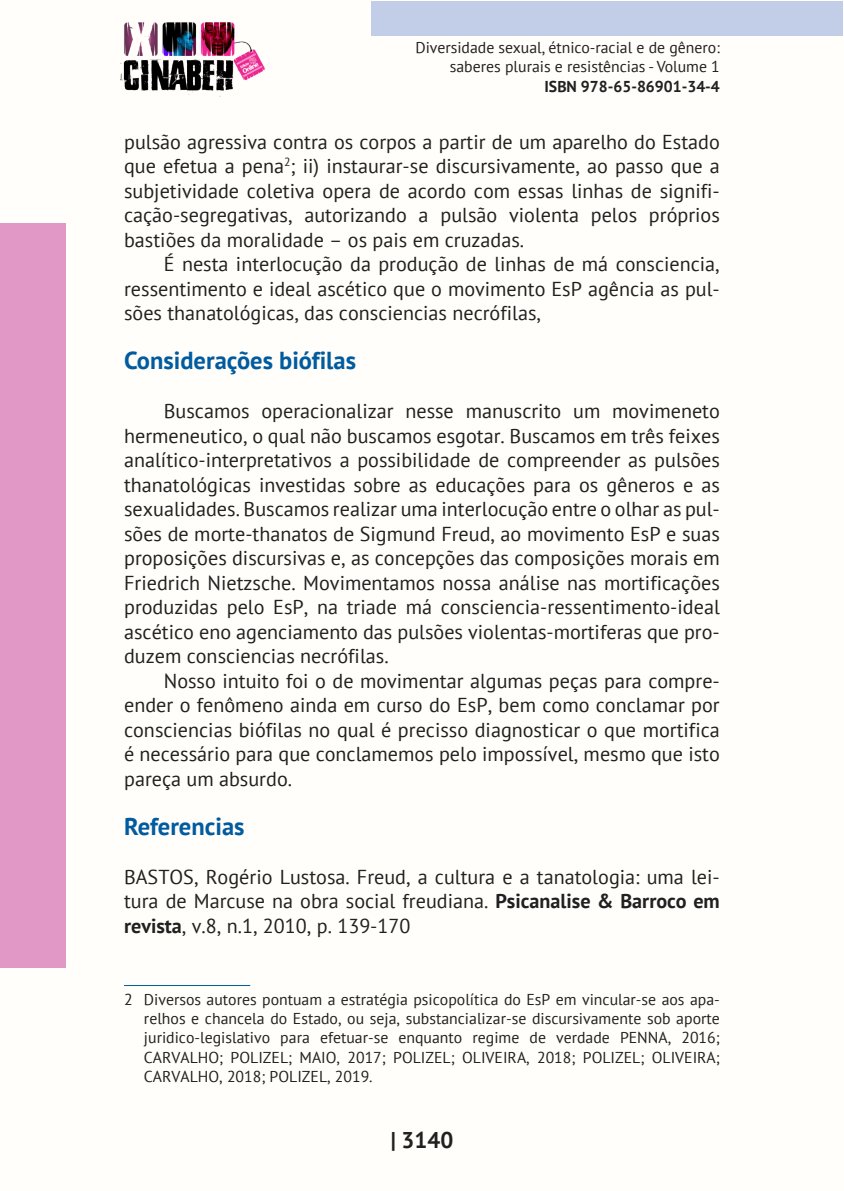
<style>
.page{position:relative;width:844px;height:1191px;background:#fff}
.page>*{position:absolute;margin:0;border:0;box-sizing:border-box;transform-origin:0 0}
._9_SUBTÍTULOS{font:700 24.5px "PT Sans";color:#015b9e}
.t1{font:700 22.75px "PT Sans";color:#231f20}
._8_CORPO{font:20.12px/24.5px "PT Sans";color:#231f20;text-align:justify}
._11_REFERENCIAS{font:20.12px/24.5px "PT Sans";color:#231f20;text-align:justify}
._5_RODAPÉ{font:15.75px/19.2px "PT Sans";color:#231f20;text-align:right}
.t2{font:700 15.75px "PT Sans";color:#231f20}
.s1{font-weight:700}
</style>
<div class="page">
<div style="left:0;top:0;width:843px;height:1191px;background:#fffefa"></div>
<div style="left:371px;top:1px;width:471px;height:35px;background:#c2cde7"></div>
<div style="left:0;top:223px;width:65px;height:744px;background:#e198c7"></div>
<img style="left:120px;top:22px;width:144px;height:75px">
<hr style="left:124px;top:985px;width:126px;height:1px;background:#015b9e">
<p class="_5_RODAPÉ" style="left:415px;top:38px;width:306px">Diversidade sexual, étnico-racial e de gênero: saberes plurais e resistências - Volume 1</p>
<p class="t2" style="left:544px;top:76px;width:177px">ISBN 978-65-86901-34-4</p>
<p class="_8_CORPO" style="left:124px;top:129px;width:597px">pulsão agressiva contra os corpos a partir de um aparelho do Estado que efetua a pena<sup>2</sup>; ii) instaurar-se discursivamente, ao passo que a subjetividade coletiva opera de acordo com essas linhas de signifi&shy;cação-segregativas, autorizando a pulsão violenta pelos próprios bastiões da moralidade – os pais em cruzadas.</p>
<p class="_8_CORPO" style="left:124px;top:251px;width:597px;text-indent:40px">É nesta interlocução da produção de linhas de má consciencia, ressentimento e ideal ascético que o movimento EsP agência as pul&shy;sões thanatológicas, das consciencias necrófilas,</p>
<p class="_9_SUBTÍTULOS" style="left:124px;top:344px;width:233px">Considerações biófilas</p>
<p class="_8_CORPO" style="left:124px;top:398px;width:597px;text-indent:40px">Buscamos operacionalizar nesse manuscrito um movimeneto hermeneutico, o qual não buscamos esgotar. Buscamos em três feixes analítico-interpretativos a possibilidade de compreender as pulsões thanatológicas investidas sobre as educações para os gêneros e as sexualidades. Buscamos realizar uma interlocução entre o olhar as pul&shy;sões de morte-thanatos de Sigmund Freud, ao movimento EsP e suas proposições discursivas e, as concepções das composições morais em Friedrich Nietzsche. Movimentamos nossa análise nas mortificações produzidas pelo EsP, na triade má consciencia-ressentimento-ideal ascético eno agenciamento das pulsões violentas-mortiferas que pro&shy;duzem consciencias necrófilas.</p>
<p class="_8_CORPO" style="left:124px;top:668px;width:597px;text-indent:40px">Nosso intuito foi o de movimentar algumas peças para compre&shy;ender o fenômeno ainda em curso do EsP, bem como conclamar por consciencias biófilas no qual é precisso diagnosticar o que mortifica é necessário para que conclamemos pelo impossível, mesmo que isto pareça um absurdo.</p>
<p class="_9_SUBTÍTULOS" style="left:124px;top:810px;width:122px">Referencias</p>
<p class="_11_REFERENCIAS" style="left:124px;top:864px;width:597px">BASTOS, Rogério Lustosa. Freud, a cultura e a tanatologia: uma lei&shy;tura de Marcuse na obra social freudiana. <span class="s1">Psicanalise &amp; Barroco em revista</span>, v.8, n.1, 2010, p. 139-170</p>
<p class="_5_RODAPÉ" style="left:144px;top:989px;width:577px;text-align:justify;text-indent:-20px">2 Diversos autores pontuam a estratégia psicopolítica do EsP em vincular-se aos apa&shy;relhos e chancela do Estado, ou seja, substancializar-se discursivamente sob aporte juridico-legislativo para efetuar-se enquanto regime de verdade PENNA, 2016; CARVALHO; POLIZEL; MAIO, 2017; POLIZEL; OLIVEIRA, 2018; POLIZEL; OLIVEIRA; CARVALHO, 2018; POLIZEL, 2019.</p>
<p class="t1" style="left:390px;top:1125px;width:64px">| 3140</p>
</div>
